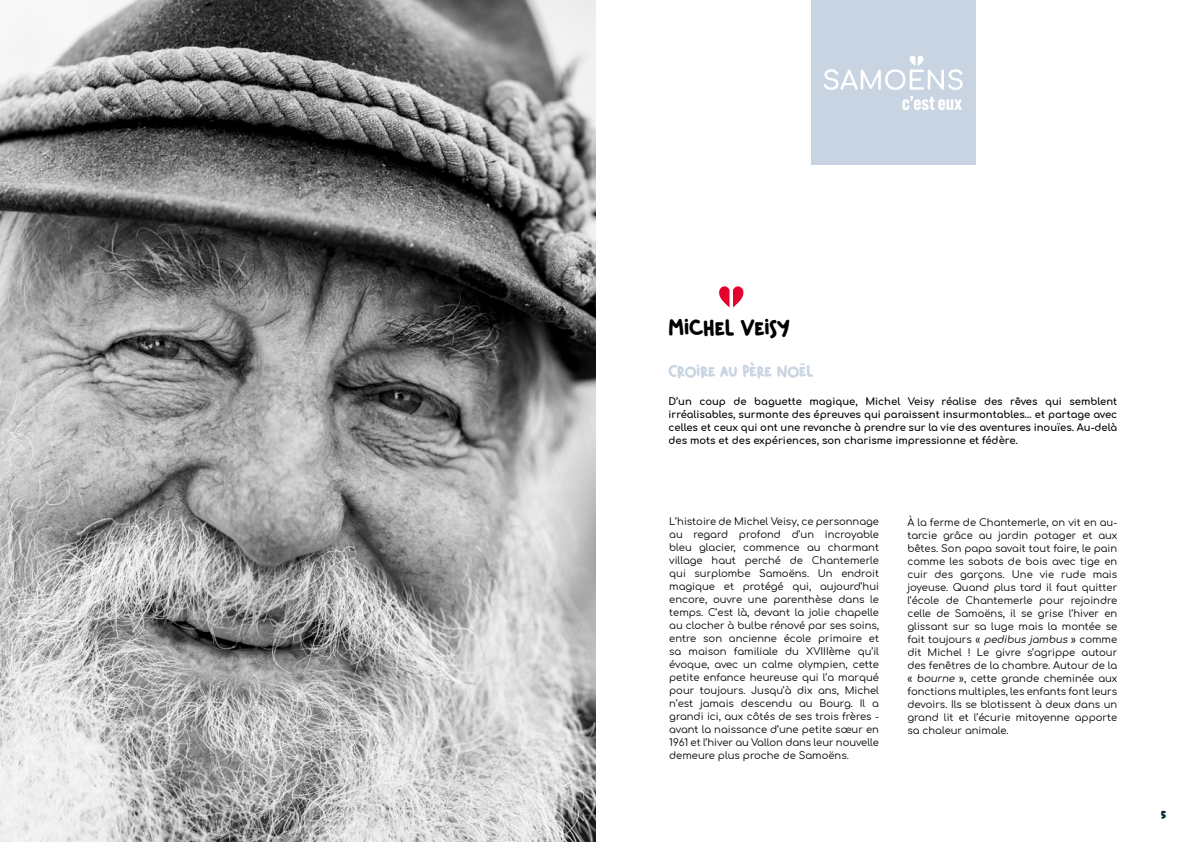
<style>
.page{position:relative;width:1191px;height:842px;background:#fff}
.page>*{position:absolute;margin:0;border:0;box-sizing:border-box;transform-origin:0 0}
.t1{font:25px "Skrapbook";color:#000}
.t2{font:18px "Skrapbook";color:#c9d4e2}
.t3{font:16px "Skrapbook";color:#042736}
.t4{font:10px/13px "Comfortaa";color:#000;text-align:justify}
.t5{font:700 10px/13.1px "Comfortaa";color:#000;text-align:justify}
.s1{font-style:italic}
</style>
<div class="page">
<img style="left:0;top:0;width:595px;height:842px">
<div style="left:811px;top:0;width:164px;height:164px;background:#c9d4e2"></div>
<svg style="left:719px;top:286px;width:24px;height:21px"></svg>
<svg style="left:824px;top:56px;width:138px;height:34px"></svg>
<svg style="left:902px;top:96px;width:60px;height:14px"></svg>
<h1 class="t1" style="left:668px;top:310px;width:123px">Michel Veisy</h1>
<h2 class="t2" style="left:668px;top:359px;width:146px">Croire au Père Noël</h2>
<p class="t5" style="left:668px;top:395px;width:450px">D’un coup de baguette magique, Michel Veisy réalise des rêves qui semblent irréalisables, surmonte des épreuves qui paraissent insurmontables… et partage avec celles et ceux qui ont une revanche à prendre sur la vie des aventures inouïes. Au-delà des mots et des expériences, son charisme impressionne et fédère.</p>
<p class="t4" style="left:669px;top:515px;width:211px">L’histoire de Michel Veisy, ce personnage au regard profond d’un incroyable bleu glacier, commence au charmant village haut perché de Chantemerle qui surplombe Samoëns. Un endroit magique et protégé qui, aujourd’hui encore, ouvre une parenthèse dans le temps. C’est là, devant la jolie chapelle au clocher à bulbe rénové par ses soins, entre son ancienne école primaire et sa maison familiale du XVIIIème qu’il évoque, avec un calme olympien, cette petite enfance heureuse qui l’a marqué pour toujours. Jusqu’à dix ans, Michel n’est jamais descendu au Bourg. Il a grandi ici, aux côtés de ses trois frères - avant la naissance d’une petite sœur en 1961 et l’hiver au Vallon dans leur nouvelle demeure plus proche de Samoëns.</p>
<p class="t4" style="left:907px;top:517px;width:211px">À la ferme de Chantemerle, on vit en au&shy;tarcie grâce au jardin potager et aux bêtes. Son papa savait tout faire, le pain comme les sabots de bois avec tige en cuir des garçons. Une vie rude mais joyeuse. Quand plus tard il faut quitter l’école de Chantemerle pour rejoindre celle de Samoëns, il se grise l’hiver en glissant sur sa luge mais la montée se fait toujours « <span class="s1">pedibus jambus</span> » comme dit Michel ! Le givre s’agrippe autour des fenêtres de la chambre. Autour de la « <span class="s1">bourne</span> », cette grande cheminée aux fonctions multiples, les enfants font leurs devoirs. Ils se blotissent à deux dans un grand lit et l’écurie mitoyenne apporte sa chaleur animale.</p>
<h3 class="t3" style="left:1160px;top:802px;width:7px">5</h3>
</div>
